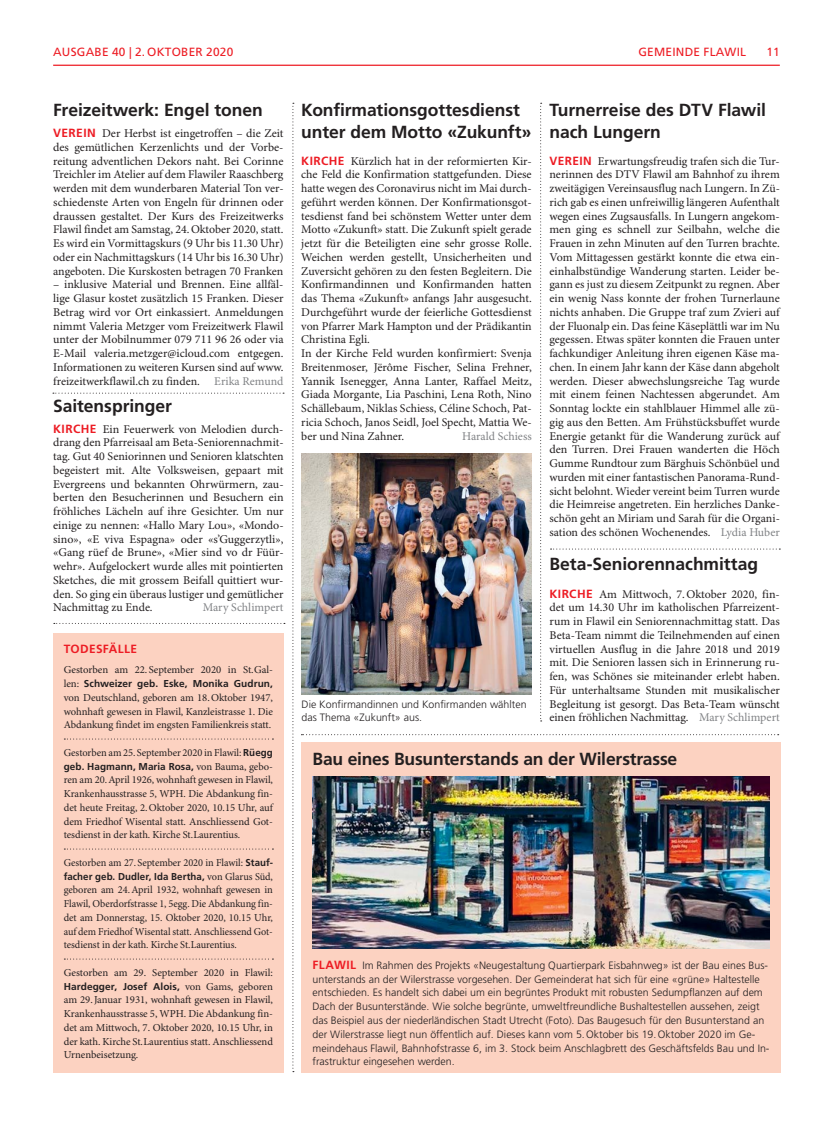
<style>
.page{position:relative;width:833px;height:1134px;background:#fff}
.page>*{position:absolute;margin:0;border:0;box-sizing:border-box;transform-origin:0 0}
.t1{font:700 17.5px/21.2px "Frutiger LT Std";letter-spacing:-.005em;color:#231f20}
.t2{font:11.88px/13.8px "Minion Pro";color:#231f20;text-align:justify}
.t3{font:11.88px "Frutiger LT Std";letter-spacing:.02em;color:#ed1c24}
.t4{font:11.88px "Minion Pro";color:#808285}
.t5{font:700 11.88px "Frutiger LT Std";letter-spacing:.03em;color:#ed1c24}
.t6{font:10.62px/13.8px "Minion Pro";letter-spacing:-.005em;color:#231f20;text-align:justify}
.t7{font:300 10.62px/13.8px "Frutiger LT Std";color:#231f20}
.t8{font:700 10px "Frutiger LT Std";letter-spacing:.005em;color:#231f20}
.s1{font-family:"Frutiger LT Std";font-weight:700;color:#ed1c24}
.s2{color:#808285}
.s3{font-family:"Minion Pro";font-weight:400;font-size:10.62px}
.s4{font-family:"Frutiger LT Std";font-weight:700;font-size:10px}
.s5{font-weight:700;font-size:11.88px;color:#ed1c24}
</style>
<div class="page">
<div style="left:301px;top:742px;width:479px;height:330px;background:#fcd2c1"></div>
<div style="left:53px;top:633px;width:230px;height:439px;background:#fcd2c1"></div>
<svg style="left:64px;top:738px;width:209px;height:1px"></svg>
<svg style="left:64px;top:848px;width:209px;height:1px"></svg>
<svg style="left:64px;top:958px;width:209px;height:1px"></svg>
<hr style="left:53px;top:65px;width:727px;height:1px;background:#ed1c24">
<svg style="left:292px;top:103px;width:2px;height:969px"></svg>
<svg style="left:540px;top:103px;width:1px;height:618px"></svg>
<svg style="left:54px;top:623px;width:231px;height:1px"></svg>
<svg style="left:53px;top:393px;width:231px;height:1px"></svg>
<svg style="left:550px;top:548px;width:230px;height:1px"></svg>
<svg style="left:301px;top:734px;width:477px;height:1px"></svg>
<img style="left:301px;top:453px;width:231px;height:241px">
<img style="left:312px;top:776px;width:458px;height:172px">
<p class="t3" style="left:53px;top:46px;width:182px">AUSGABE 40 | 2. OKTOBER 2020</p>
<p class="t3" style="left:638px;top:46px;width:109px">GEMEINDE FLAWIL</p>
<p class="t3" style="left:766px;top:46px;width:15px">11</p>
<h1 class="t1" style="left:53px;top:101px;width:211px">Freizeitwerk: Engel tonen</h1>
<p class="t2" style="left:53px;top:127px;width:232px"><span class="s1">VEREIN</span> Der Herbst ist eingetroffen – die Zeit des gemütlichen Kerzenlichts und der Vorbe&shy;reitung adventlichen Dekors naht. Bei Corinne Treichler im Atelier auf dem Flawiler Raaschberg werden mit dem wunderbaren Material Ton ver&shy;schiedenste Arten von Engeln für drinnen oder draussen gestaltet. Der Kurs des Freizeitwerks Flawil findet am Samstag, 24. Oktober 2020, statt.<br>Es wird ein Vormittagskurs (9 Uhr bis 11.30 Uhr) oder ein Nachmittagskurs (14 Uhr bis 16.30 Uhr) angeboten. Die Kurskosten betragen 70 Franken</p>
<p class="t2" style="left:53px;top:279px;width:232px">– inklusive Material und Brennen. Eine allfäl&shy;lige Glasur kostet zusätzlich 15 Franken. Dieser Betrag wird vor Ort einkassiert. Anmeldungen nimmt Valeria Metzger vom Freizeitwerk Flawil unter der Mobilnummer 079 711 96 26 oder via E-Mail valeria.metzger@icloud.com entgegen.<br>Informationen zu weiteren Kursen sind auf www. freizeitwerkflawil.ch zu finden. <span class="s2">Erika Remund</span></p>
<h1 class="t1" style="left:53px;top:396px;width:120px">Saitenspringer</h1>
<p class="t2" style="left:53px;top:423px;width:232px"><span class="s1">KIRCHE</span> Ein Feuerwerk von Melodien durch&shy;drang den Pfarreisaal am Beta-Seniorennachmit&shy;tag. Gut 40 Seniorinnen und Senioren klatschten begeistert mit. Alte Volksweisen, gepaart mit Evergreens und bekannten Ohrwürmern, zau&shy;berten den Besucherinnen und Besuchern ein fröhliches Lächeln auf ihre Gesichter. Um nur einige zu nennen: «Hallo Mary Lou», «Mondo&shy;sino», «E viva Espagna» oder «s’Guggerzytli», «Gang rüef de Brune», «Mier sind vo dr Füür&shy;wehr». Aufgelockert wurde alles mit pointierten Sketches, die mit grossem Beifall quittiert wur&shy;den. So ging ein überaus lustiger und gemütlicher Nachmittag zu Ende.</p>
<p class="t4" style="left:203px;top:603px;width:82px">Mary Schlimpert</p>
<p class="t5" style="left:64px;top:643px;width:75px">TODESFÄLLE</p>
<p class="t6" style="left:64px;top:664px;width:211px">Gestorben am 22. September 2020 in St. Gal-</p>
<p class="t8" style="left:64px;top:679px;width:211px"><span class="s3">len:</span> Schweizer geb. Eske, Monika Gudrun,</p>
<p class="t6" style="left:64px;top:691px;width:211px">von Deutschland, geboren am 18. Oktober 1947, wohnhaft gewesen in Flawil, Kanzleistrasse 1. Die Abdankung findet im engsten Familienkreis statt.</p>
<p class="t6" style="left:64px;top:746px;width:211px">Gestorben am 25. September 2020 in Flawil: <span class="s4">Rüegg</span></p>
<p class="t8" style="left:64px;top:761px;width:211px">geb. Hagmann, Maria Rosa, <span class="s3">von Bauma, gebo-</span></p>
<p class="t6" style="left:64px;top:774px;width:211px">ren am 20. April 1926, wohnhaft gewesen in Flawil, Krankenhausstrasse 5, WPH. Die Abdankung fin&shy;det heute Freitag, 2. Oktober 2020, 10.15 Uhr, auf dem Friedhof Wisental statt. Anschliessend Got&shy;tesdienst in der kath. Kirche St. Laurentius.</p>
<p class="t6" style="left:64px;top:856px;width:211px">Gestorben am 27. September 2020 in Flawil: <span class="s4">Stauf-</span></p>
<p class="t8" style="left:64px;top:871px;width:211px">facher geb. Dudler, Ida Bertha, <span class="s3">von Glarus Süd,</span></p>
<p class="t6" style="left:64px;top:884px;width:211px">geboren am 24. April 1932, wohnhaft gewesen in Flawil, Oberdorfstrasse 1, 5egg. Die Abdankung fin&shy;det am Donnerstag, 15. Oktober 2020, 10.15 Uhr, auf dem Friedhof Wisental statt. Anschliessend Got&shy;tesdienst in der kath. Kirche St. Laurentius.</p>
<p class="t6" style="left:64px;top:966px;width:211px">Gestorben am 29. September 2020 in Flawil:</p>
<p class="t8" style="left:64px;top:981px;width:211px">Hardegger, Josef Alois, <span class="s3">von Gams, geboren</span></p>
<p class="t6" style="left:64px;top:994px;width:211px">am 29. Januar 1931, wohnhaft gewesen in Flawil, Krankenhausstrasse 5, WPH. Die Abdankung fin&shy;det am Mittwoch, 7. Oktober 2020, 10.15 Uhr, in der kath. Kirche St. Laurentius statt. Anschliessend Urnenbeisetzung.</p>
<h1 class="t1" style="left:301px;top:101px;width:232px">Konfirmationsgottesdienst unter dem Motto «Zukunft»</h1>
<p class="t2" style="left:301px;top:155px;width:232px;text-align:left"><span class="s1">KIRCHE</span> Kürzlich hat in der reformierten Kir&shy;che Feld die Konfirmation stattgefunden. Diese hatte wegen des Coronavirus nicht im Mai durch&shy;geführt werden können. Der Konfirmationsgot&shy;tesdienst fand bei schönstem Wetter unter dem Motto «Zukunft» statt. Die Zukunft spielt gerade jetzt für die Beteiligten eine sehr grosse Rolle.<br>Weichen werden gestellt, Unsicherheiten und Zuversicht gehören zu den festen Begleitern. Die Konfirmandinnen und Konfirmanden hatten das Thema «Zukunft» anfangs Jahr ausgesucht.<br>Durchgeführt wurde der feierliche Gottesdienst von Pfarrer Mark Hampton und der Prädikantin Christina Egli.<br>In der Kirche Feld wurden konfirmiert: Svenja Breitenmoser, Jërôme Fischer, Selina Frehner, Yannik Isenegger, Anna Lanter, Raffael Meitz, Giada Morgante, Lia Paschini, Lena Roth, Nino Schällebaum, Niklas Schiess, Céline Schoch, Pat&shy;ricia Schoch, Janos Seidl, Joel Specht, Mattia We&shy;ber und Nina Zahner.</p>
<p class="t4" style="left:462px;top:431px;width:71px">Harald Schiess</p>
<p class="t7" style="left:301px;top:698px;width:226px">Die Konfirmandinnen und Konfirmanden wählten das Thema «Zukunft» aus.</p>
<h1 class="t1" style="left:549px;top:101px;width:218px">Turnerreise des DTV Flawil nach Lungern</h1>
<p class="t2" style="left:549px;top:155px;width:232px"><span class="s1">VEREIN</span> Erwartungsfreudig trafen sich die Tur&shy;nerinnen des DTV Flawil am Bahnhof zu ihrem zweitägigen Vereinsausflug nach Lungern. In Zü&shy;rich gab es einen unfreiwillig längeren Aufenthalt wegen eines Zugsausfalls. In Lungern angekom&shy;men ging es schnell zur Seilbahn, welche die Frauen in zehn Minuten auf den Turren brachte.<br>Vom Mittagessen gestärkt konnte die etwa ein&shy;einhalbstündige Wanderung starten. Leider be&shy;gann es just zu diesem Zeitpunkt zu regnen. Aber ein wenig Nass konnte der frohen Turnerlaune nichts anhaben. Die Gruppe traf zum Zvieri auf der Fluonalp ein. Das feine Käseplättli war im Nu gegessen. Etwas später konnten die Frauen unter fachkundiger Anleitung ihren eigenen Käse ma&shy;chen. In einem Jahr kann der Käse dann abgeholt werden. Dieser abwechslungsreiche Tag wurde mit einem feinen Nachtessen abgerundet. Am Sonntag lockte ein stahlblauer Himmel alle zü&shy;gig aus den Betten. Am Frühstücksbuffet wurde Energie getankt für die Wanderung zurück auf den Turren. Drei Frauen wanderten die Höch Gumme Rundtour zum Bärghuis Schönbüel und wurden mit einer fantastischen Panorama-Rund&shy;sicht belohnt. Wieder vereint beim Turren wurde die Heimreise angetreten. Ein herzliches Danke&shy;schön geht an Miriam und Sarah für die Organi&shy;sation des schönen Wochenendes. <span class="s2">Lydia Huber</span></p>
<h1 class="t1" style="left:549px;top:554px;width:210px">Beta-Seniorennachmittag</h1>
<p class="t2" style="left:549px;top:588px;width:232px"><span class="s1">KIRCHE</span> Am Mittwoch, 7. Oktober 2020, fin&shy;det um 14.30 Uhr im katholischen Pfarreizent&shy;rum in Flawil ein Seniorennachmittag statt. Das Beta-Team nimmt die Teilnehmenden auf einen virtuellen Ausflug in die Jahre 2018 und 2019 mit. Die Senioren lassen sich in Erinnerung ru&shy;fen, was Schönes sie miteinander erlebt haben.<br>Für unterhaltsame Stunden mit musikalischer Begleitung ist gesorgt. Das Beta-Team wünscht einen fröhlichen Nachmittag. <span class="s2">Mary Schlimpert</span></p>
<h1 class="t1" style="left:312px;top:749px;width:366px">Bau eines Busunterstands an der Wilerstrasse</h1>
<p class="t7" style="left:312px;top:959px;width:458px"><span class="s5">FLAWIL</span> Im Rahmen des Projekts «Neugestaltung Quartierpark Eisbahnweg» ist der Bau eines Bus&shy;unterstands an der Wilerstrasse vorgesehen. Der Gemeinderat hat sich für eine «grüne» Haltestelle entschieden. Es handelt sich dabei um ein begrüntes Produkt mit robusten Sedumpflanzen auf dem Dach der Busunterstände. Wie solche begrünte, umweltfreundliche Bushaltestellen aussehen, zeigt das Beispiel aus der niederländischen Stadt Utrecht (Foto). Das Baugesuch für den Busunterstand an der Wilerstrasse liegt nun öffentlich auf. Dieses kann vom 5. Oktober bis 19. Oktober 2020 im Ge&shy;meindehaus Flawil, Bahnhofstrasse 6, im 3. Stock beim Anschlagbrett des Geschäftsfelds Bau und In&shy;frastruktur eingesehen werden.</p>
</div>
